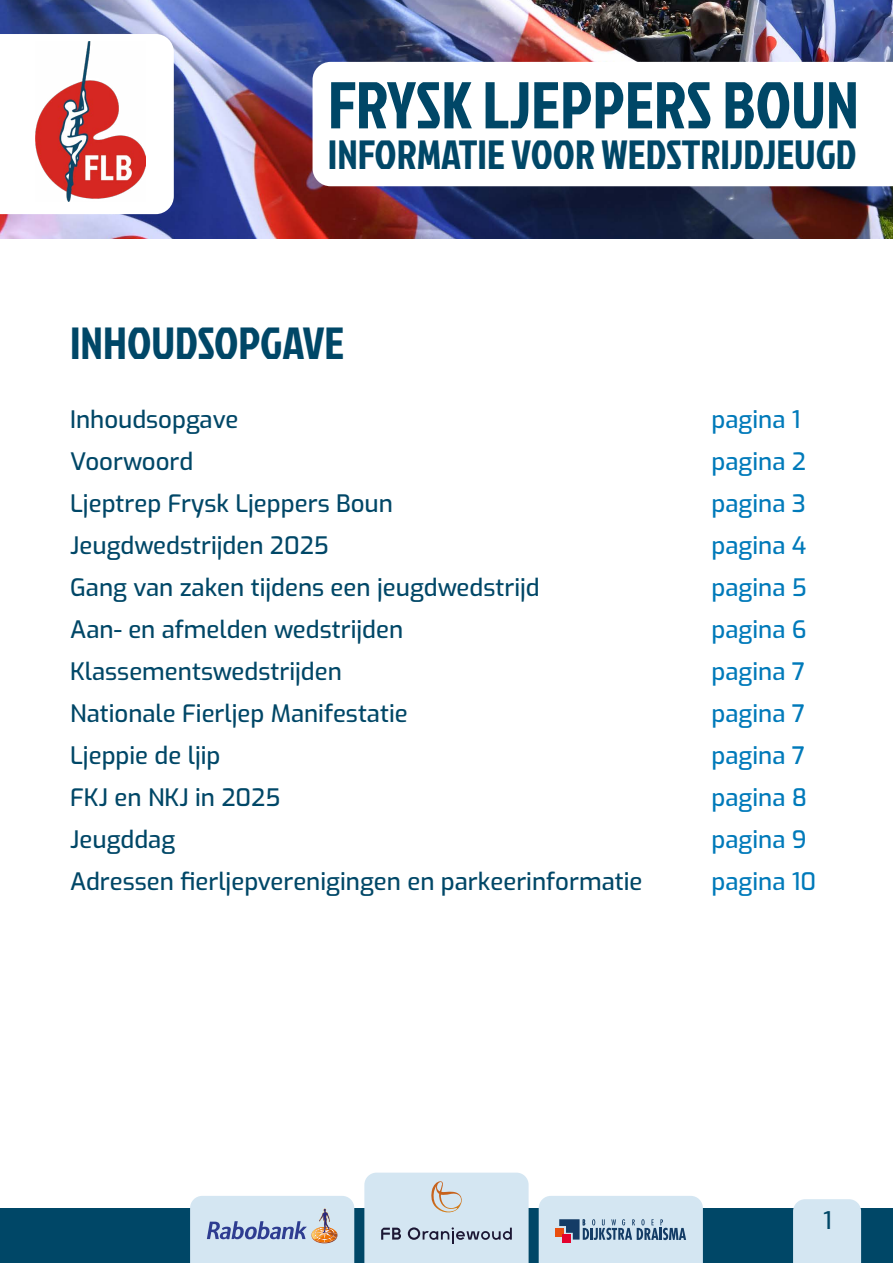
<style>
.page{position:relative;width:893px;height:1263px;background:#fff}
.page>*{position:absolute;margin:0;border:0;box-sizing:border-box;transform-origin:0 0}
.t1{font:66px "Jockey One";color:#004767}
.t2{font:45px "Jockey One";color:#004767}
.t3{font:40.8px "Jockey One";color:#004767}
.t4{font:500 24px/42px "Exo";color:#004767}
.t5{font:500 24px/42px "Exo";color:#007aba}
</style>
<div class="page">
<div style="left:0;top:1209px;width:893px;height:54px;background:#004767"></div>
<svg style="left:190px;top:1196px;width:164px;height:67px;background:#c7d6e4"></svg>
<svg style="left:364px;top:1172px;width:165px;height:91px;background:#ccdce7"></svg>
<svg style="left:539px;top:1196px;width:164px;height:67px;background:#c2d3e1"></svg>
<div style="left:793px;top:1199px;width:68px;height:64px;background:#d4e6f2"></div>
<img style="left:0;top:0;width:893px;height:238px">
<svg style="left:0;top:34px;width:174px;height:180px"></svg>
<img style="left:35px;top:42px;width:110px;height:159px">
<svg style="left:313px;top:62px;width:580px;height:124px"></svg>
<h1 class="t1" style="left:328px;top:57px;width:532px">FRYSK LJEPPERS BOUN</h1>
<h3 class="t3" style="left:328px;top:124px;width:530px">INFORMATIE VOOR WEDSTRIJDJEUGD</h3>
<h2 class="t2" style="left:70px;top:310px;width:276px">INHOUDSOPGAVE</h2>
<p class="t4" style="left:70px;top:397px;width:574px">Inhoudsopgave<br>Voorwoord<br>Ljeptrep Frysk Ljeppers Boun<br>Jeugdwedstrijden 2025<br>Gang van zaken tijdens een jeugdwedstrijd<br>Aan- en afmelden wedstrijden<br>Klassementswedstrijden<br>Nationale Fierljep Manifestatie<br>Ljeppie de ljip<br>FKJ en NKJ in 2025<br>Jeugddag<br>Adressen fierljepverenigingen en parkeerinformatie</p>
<p class="t5" style="left:711px;top:397px;width:106px">pagina 1 pagina 2 pagina 3 pagina 4 pagina 5 pagina 6 pagina 7 pagina 7 pagina 7 pagina 8 pagina 9 pagina 10</p>
<p class="t4" style="left:823px;top:1198px;width:10px">1</p>
</div>
